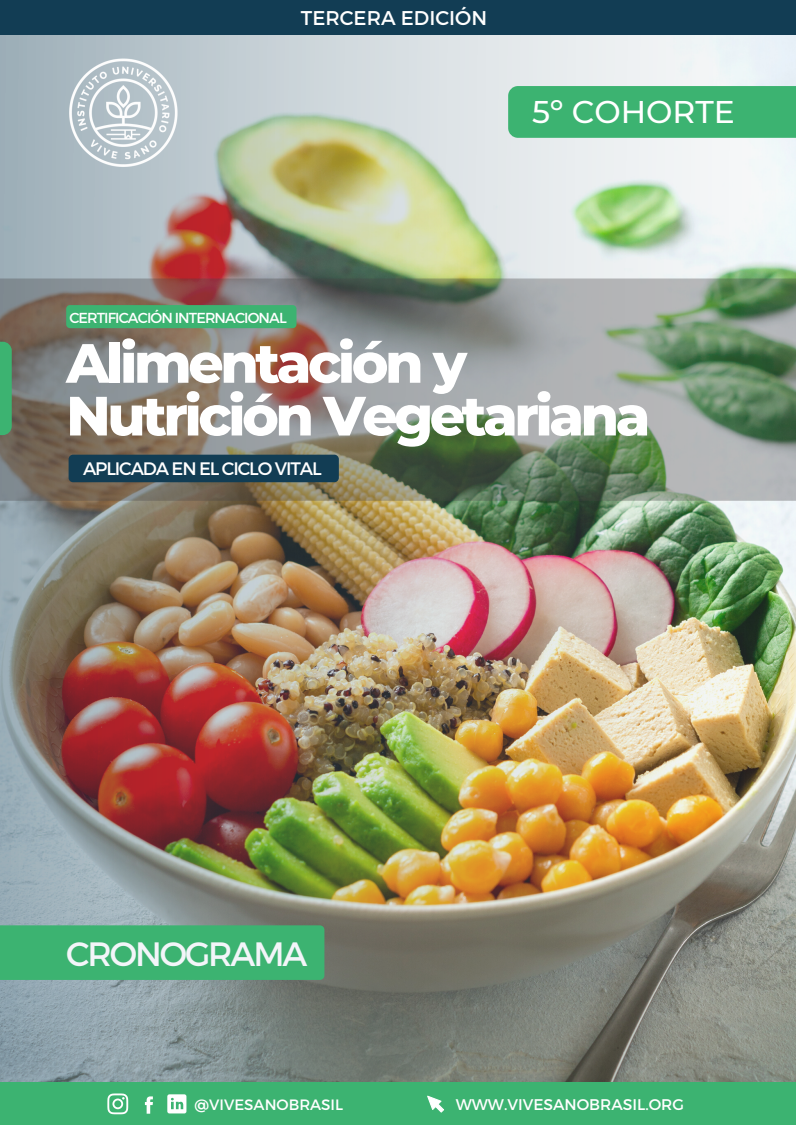
<style>
.page{position:relative;width:796px;height:1125px;background:#fff}
.page>*{position:absolute;margin:0;border:0;box-sizing:border-box;transform-origin:0 0}
.t1{font:800 55.2px/52.7px "Montserrat";letter-spacing:-.06em;color:#fff}
.t2{font:33.75px "Montserrat";letter-spacing:-.06em;color:#f3f5f9}
.t3{font:500 31.35px "Montserrat";color:#fff}
.t4{font:19.88px "Montserrat";color:#fff}
.t5{font:18.08px "Montserrat";letter-spacing:-.06em;color:#fff}
.t6{font:15.45px "Montserrat";color:#fff}
.t7{font:15px "Montserrat";color:#fff}
.t8{font:14.55px "Montserrat";letter-spacing:-.06em;color:#fff}
</style>
<div class="page">
<img style="left:0;top:34px;width:795px;height:1049px">
<div style="left:0;top:1083px;width:795px;height:42px;background:#3cb371"></div>
<svg style="left:107px;top:1093px;width:21px;height:21px"></svg>
<svg style="left:145px;top:1096px;width:8px;height:18px"></svg>
<svg style="left:167px;top:1094px;width:19px;height:19px"></svg>
<svg style="left:427px;top:1096px;width:17px;height:17px"></svg>
<div style="left:0;top:925px;width:324px;height:55px;background:#3cb371"></div>
<div style="left:508px;top:86px;width:287px;height:52px;background:#3cb371"></div>
<img style="left:0;top:278px;width:795px;height:223px">
<svg style="left:0;top:342px;width:12px;height:93px"></svg>
<div style="left:69px;top:455px;width:270px;height:27px;background:#123d54;border-radius:5px"></div>
<div style="left:66px;top:305px;width:230px;height:23px;background:#3cb371;border-radius:4px"></div>
<img style="left:68px;top:56px;width:110px;height:112px">
<div style="left:0;top:0;width:795px;height:34px;background:#123d54"></div>
<p class="t4" style="left:301px;top:5px;width:188px">TERCERA EDICIÓN</p>
<p class="t3" style="left:532px;top:92px;width:204px">5º COHORTE</p>
<p class="t8" style="left:69px;top:308px;width:219px">CERTIFICACIÓN INTERNACIONAL</p>
<p class="t1" style="left:66px;top:337px;width:585px">Alimentación y<br>Nutrición Vegetariana</p>
<p class="t5" style="left:83px;top:457px;width:240px">APLICADA EN EL CICLO VITAL</p>
<p class="t2" style="left:66px;top:932px;width:243px">CRONOGRAMA</p>
<p class="t7" style="left:194px;top:1094px;width:150px">@VIVESANOBRASIL</p>
<p class="t6" style="left:456px;top:1095px;width:229px">WWW.VIVESANOBRASIL.ORG</p>
</div>
